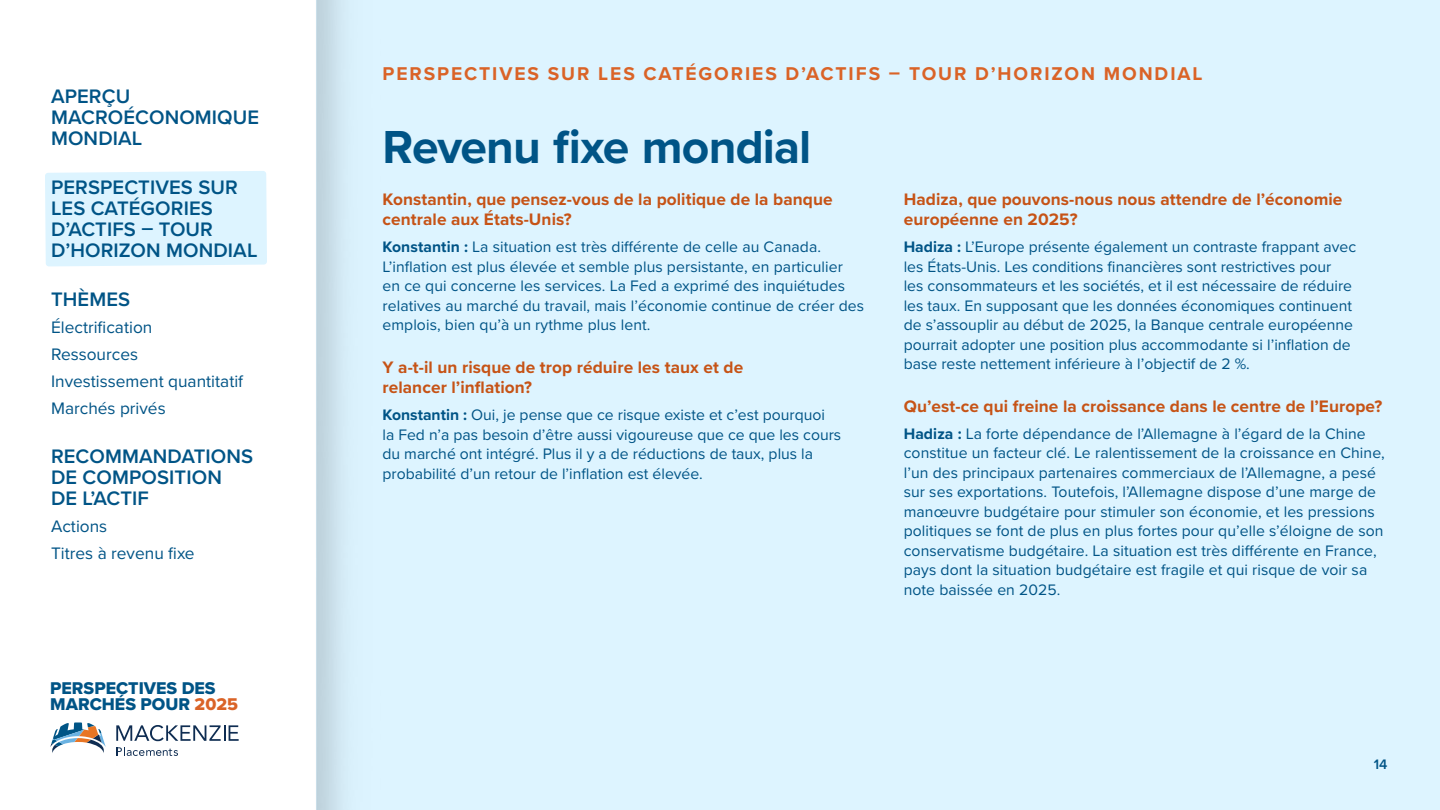
<style>
.page{position:relative;width:1440px;height:810px;background:#fff}
.page>*{position:absolute;margin:0;border:0;box-sizing:border-box;transform-origin:0 0}
.t1{font:700 48px "Proxima Nova";letter-spacing:-.02em;color:#005486}
.t2{font:600 20.25px/21px "Proxima Nova";letter-spacing:.005em;color:#005486}
.t3{font:700 19.2px "Proxima Nova";letter-spacing:.1em;color:#da6327}
.t4{font:17.62px/16.5px "Proxima Nova Extrabld";color:#005486}
.H4-Question{font:700 17.25px/20.2px "Proxima Nova";letter-spacing:.005em;color:#c65316}
.t5{font:17.25px "Proxima Nova";color:#005486}
.Body-blue{font:15.75px/19.5px "Proxima Nova";letter-spacing:.005em;color:#005486}
.t6{font:600 14.25px "Proxima Nova";color:#005486}
.s1{color:#da6327}
.s2{font-weight:700}
</style>
<div class="page">
<div style="left:316px;top:0;width:1124px;height:810px;background:#ddf4ff"></div>
<div style="left:45px;top:171px;width:222px;height:95px;background:#ddf4ff"></div>
<svg style="left:50px;top:722px;width:56px;height:31px"></svg>
<svg style="left:116px;top:725px;width:123px;height:16px"></svg>
<svg style="left:116px;top:747px;width:62px;height:9px"></svg>
<p class="t2" style="left:51px;top:85px;width:210px">APERÇU<br>MACROÉCONOMIQUE<br>MONDIAL</p>
<p class="t2" style="left:51px;top:176px;width:208px">PERSPECTIVES SUR<br>LES CATÉGORIES<br>D’ACTIFS – TOUR<br>D’HORIZON MONDIAL</p>
<p class="t2" style="left:51px;top:288px;width:81px">THÈMES</p>
<p class="t5" style="left:51px;top:314px;width:103px">Électrification</p>
<p class="t5" style="left:51px;top:341px;width:89px">Ressources</p>
<p class="t5" style="left:51px;top:368px;width:194px">Investissement quantitatif</p>
<p class="t5" style="left:51px;top:395px;width:116px">Marchés privés</p>
<p class="t2" style="left:51px;top:445px;width:204px">RECOMMANDATIONS<br>DE COMPOSITION<br>DE L’ACTIF</p>
<p class="t5" style="left:51px;top:513px;width:58px">Actions</p>
<p class="t5" style="left:51px;top:540px;width:145px">Titres à revenu fixe</p>
<p class="t4" style="left:50px;top:679px;width:189px">PERSPECTIVES DES<br>MARCHÉS POUR <span class="s1">2025</span></p>
<p class="t3" style="left:382px;top:60px;width:822px">PERSPECTIVES SUR LES CATÉGORIES D’ACTIFS – TOUR D’HORIZON MONDIAL</p>
<h3 class="t1" style="left:383px;top:111px;width:430px">Revenu fixe mondial</h3>
<h4 class="H4-Question" style="left:382px;top:189px;width:452px">Konstantin, que pensez-vous de la politique de la banque centrale aux États-Unis?</h4>
<p class="Body-blue" style="left:382px;top:236px;width:483px"><span class="s2">Konstantin :</span> La situation est très différente de celle au Canada.<br>L’inflation est plus élevée et semble plus persistante, en particulier en ce qui concerne les services. La Fed a exprimé des inquiétudes relatives au marché du travail, mais l’économie continue de créer des emplois, bien qu’à un rythme plus lent.</p>
<h4 class="H4-Question" style="left:382px;top:357px;width:362px">Y a-t-il un risque de trop réduire les taux et de relancer l’inflation?</h4>
<p class="Body-blue" style="left:382px;top:404px;width:460px"><span class="s2">Konstantin :</span> Oui, je pense que ce risque existe et c’est pourquoi<br>la Fed n’a pas besoin d’être aussi vigoureuse que ce que les cours du marché ont intégré. Plus il y a de réductions de taux, plus la probabilité d’un retour de l’inflation est élevée.</p>
<h4 class="H4-Question" style="left:904px;top:189px;width:440px">Hadiza, que pouvons-nous nous attendre de l’économie européenne en 2025?</h4>
<p class="Body-blue" style="left:904px;top:236px;width:454px"><span class="s2">Hadiza :</span> L’Europe présente également un contraste frappant avec les États-Unis. Les conditions financières sont restrictives pour<br>les consommateurs et les sociétés, et il est nécessaire de réduire les taux. En supposant que les données économiques continuent de s’assouplir au début de 2025, la Banque centrale européenne pourrait adopter une position plus accommodante si l’inflation de base reste nettement inférieure à l’objectif de 2 %.</p>
<h4 class="H4-Question" style="left:904px;top:396px;width:480px">Qu’est-ce qui freine la croissance dans le centre de l’Europe?</h4>
<p class="Body-blue" style="left:904px;top:423px;width:483px"><span class="s2">Hadiza :</span> La forte dépendance de l’Allemagne à l’égard de la Chine constitue un facteur clé. Le ralentissement de la croissance en Chine, l’un des principaux partenaires commerciaux de l’Allemagne, a pesé sur ses exportations. Toutefois, l’Allemagne dispose d’une marge de manœuvre budgétaire pour stimuler son économie, et les pressions politiques se font de plus en plus fortes pour qu’elle s’éloigne de son conservatisme budgétaire. La situation est très différente en France, pays dont la situation budgétaire est fragile et qui risque de voir sa note baissée en 2025.</p>
<p class="t6" style="left:1374px;top:753px;width:15px">14</p>
</div>
